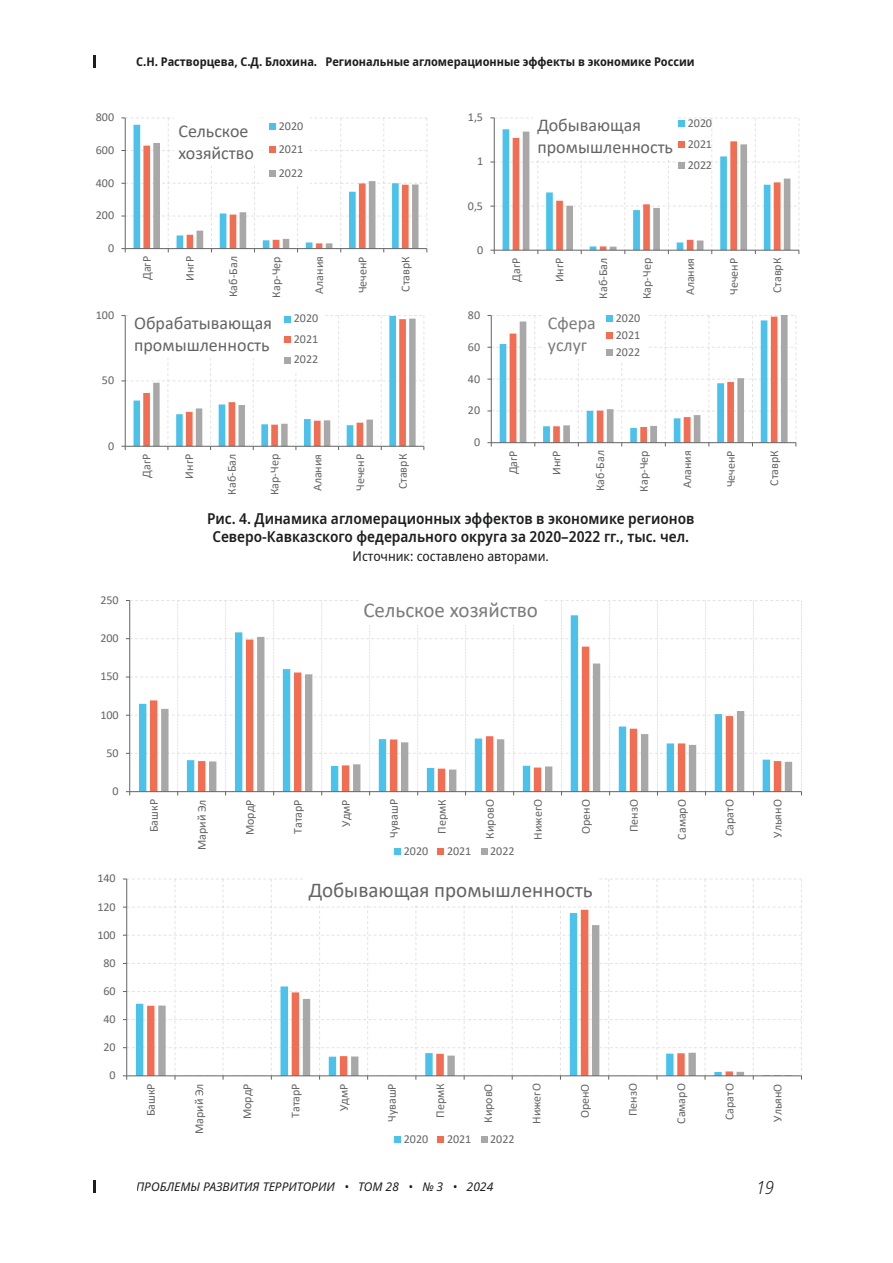
<style>
.page{position:relative;width:893px;height:1263px;background:#fff}
.page>*{position:absolute;margin:0;border:0;box-sizing:border-box;transform-origin:0 0}
.t1{font:21px "Calibri";color:#636464}
.t2{font:21px "Calibri";color:#7b7b7c}
.t3{font:18px/22px "Calibri";color:#636464}
.t4{font:18px/21.9px "Calibri";color:#7b7b7c}
.t5{font:italic 300 semi-condensed 18px "Noto Sans";color:#1d1e1f}
.t6{font:600 semi-condensed 15px/18px "Noto Sans";color:#1d1e1f;text-align:center}
.t7{font:semi-condensed 13.5px "Noto Sans";color:#1d1e1f}
.t8{font:12.15px "Calibri";color:#636464}
.t9{font:12px/20.5px "Calibri";color:#636464;text-align:justify}
.t10{font:700 semi-condensed 12px "Noto Sans";color:#1d1e1f}
.t11{font:italic 12px "Noto Sans";color:#1d1e1f}
</style>
<div class="page">
<svg style="left:94px;top:1180px;width:2px;height:13px"></svg>
<svg style="left:94px;top:55px;width:2px;height:13px"></svg>
<svg style="left:121px;top:118px;width:306px;height:134px"></svg>
<div style="left:174px;top:117px;width:85px;height:49px;background:#fff"></div>
<div style="left:263px;top:114px;width:46px;height:71px;background:#fff"></div>
<div style="left:269px;top:123px;width:7px;height:6px;background:#4bc2ec"></div>
<div style="left:269px;top:146px;width:7px;height:7px;background:#f26d52"></div>
<div style="left:269px;top:170px;width:7px;height:6px;background:#a8a8a9"></div>
<svg style="left:490px;top:118px;width:309px;height:136px"></svg>
<div style="left:533px;top:111px;width:144px;height:49px;background:#fff"></div>
<div style="left:678px;top:121px;width:7px;height:6px;background:#4bc2ec"></div>
<div style="left:678px;top:142px;width:7px;height:6px;background:#f26d52"></div>
<div style="left:678px;top:163px;width:7px;height:6px;background:#a8a8a9"></div>
<svg style="left:121px;top:315px;width:303px;height:135px"></svg>
<div style="left:130px;top:310px;width:146px;height:48px;background:#fff"></div>
<div style="left:278px;top:309px;width:46px;height:61px;background:#fff"></div>
<div style="left:284px;top:316px;width:7px;height:6px;background:#4bc2ec"></div>
<div style="left:284px;top:336px;width:7px;height:7px;background:#f26d52"></div>
<div style="left:284px;top:357px;width:7px;height:6px;background:#a8a8a9"></div>
<svg style="left:487px;top:315px;width:309px;height:131px"></svg>
<div style="left:543px;top:310px;width:57px;height:48px;background:#fff"></div>
<div style="left:599px;top:310px;width:48px;height:51px;background:#fff"></div>
<div style="left:606px;top:315px;width:7px;height:6px;background:#4bc2ec"></div>
<div style="left:606px;top:332px;width:7px;height:6px;background:#f26d52"></div>
<div style="left:606px;top:349px;width:7px;height:6px;background:#a8a8a9"></div>
<svg style="left:126px;top:600px;width:676px;height:195px"></svg>
<div style="left:359px;top:595px;width:184px;height:30px;background:#fff"></div>
<div style="left:394px;top:848px;width:7px;height:7px;background:#4bc2ec"></div>
<div style="left:438px;top:848px;width:6px;height:7px;background:#f26d52"></div>
<div style="left:481px;top:848px;width:6px;height:7px;background:#a8a8a9"></div>
<svg style="left:123px;top:879px;width:679px;height:201px"></svg>
<div style="left:304px;top:875px;width:293px;height:30px;background:#fff"></div>
<div style="left:394px;top:1136px;width:7px;height:7px;background:#4bc2ec"></div>
<div style="left:438px;top:1136px;width:6px;height:7px;background:#f26d52"></div>
<div style="left:481px;top:1136px;width:6px;height:7px;background:#a8a8a9"></div>
<p class="t10" style="left:136px;top:54px;width:560px">С.Н. Растворцева, С.Д. Блохина. Региональные агломерационные эффекты в экономике России</p>
<p class="t9" style="left:96px;top:108px;width:20px">800</p>
<p class="t9" style="left:96px;top:141px;width:20px">600</p>
<p class="t9" style="left:96px;top:173px;width:20px">400</p>
<p class="t8" style="left:96px;top:210px;width:20px">200</p>
<p class="t9" style="left:108px;top:239px;width:8px">0</p>
<p class="t9" style="left:96px;top:306px;width:20px">100</p>
<p class="t9" style="left:102px;top:371px;width:14px">50</p>
<p class="t9" style="left:108px;top:436px;width:8px">0</p>
<p class="t9" style="left:100px;top:591px;width:20px">250</p>
<p class="t9" style="left:100px;top:629px;width:20px">200</p>
<p class="t9" style="left:100px;top:667px;width:20px">150</p>
<p class="t8" style="left:100px;top:709px;width:20px">100</p>
<p class="t9" style="left:106px;top:744px;width:14px">50</p>
<p class="t9" style="left:113px;top:782px;width:8px">0</p>
<p class="t9" style="left:97px;top:869px;width:20px">140</p>
<p class="t9" style="left:97px;top:897px;width:20px">120</p>
<p class="t9" style="left:97px;top:925px;width:20px">100</p>
<p class="t9" style="left:103px;top:953px;width:14px">80</p>
<p class="t9" style="left:103px;top:982px;width:14px">60</p>
<p class="t9" style="left:103px;top:1010px;width:14px">40</p>
<p class="t9" style="left:103px;top:1038px;width:14px">20</p>
<p class="t9" style="left:110px;top:1066px;width:8px">0</p>
<h2 class="t3" style="left:179px;top:121px;width:77px">Сельское хозяйство</h2>
<p class="t9" style="left:279px;top:116px;width:26px">2020</p>
<p class="t8" style="left:279px;top:144px;width:26px">2021</p>
<p class="t9" style="left:279px;top:163px;width:26px">2022</p>
<p class="t9" style="left:468px;top:108px;width:17px">1,5</p>
<p class="t8" style="left:477px;top:156px;width:8px">1</p>
<h2 class="t3" style="left:537px;top:115px;width:137px">Добывающая промышленность</h2>
<p class="t8" style="left:688px;top:118px;width:26px">2020</p>
<p class="t9" style="left:688px;top:135px;width:26px;line-height:21px">2021<br>2022</p>
<p class="t9" style="left:468px;top:196px;width:17px">0,5</p>
<p class="t8" style="left:477px;top:245px;width:8px">0</p>
<p class="t9" style="left:138px;top:280px;width:25px;rotate:-90deg">ДагР</p>
<p class="t9" style="left:181px;top:281px;width:26px;rotate:-90deg">ИнгР</p>
<p class="t9" style="left:224px;top:297px;width:42px;rotate:-90deg">Каб-Бал</p>
<p class="t9" style="left:267px;top:298px;width:43px;rotate:-90deg">Кар-Чер</p>
<p class="t9" style="left:310px;top:294px;width:39px;rotate:-90deg">Алания</p>
<p class="t8" style="left:357px;top:293px;width:38px;rotate:-90deg">ЧеченР</p>
<p class="t9" style="left:396px;top:292px;width:37px;rotate:-90deg">СтаврК</p>
<p class="t9" style="left:507px;top:282px;width:25px;rotate:-90deg">ДагР</p>
<p class="t9" style="left:550px;top:282px;width:26px;rotate:-90deg">ИнгР</p>
<p class="t8" style="left:598px;top:299px;width:42px;rotate:-90deg">Каб-Бал</p>
<p class="t9" style="left:637px;top:299px;width:43px;rotate:-90deg">Кар-Чер</p>
<p class="t9" style="left:681px;top:295px;width:39px;rotate:-90deg">Алания</p>
<p class="t9" style="left:724px;top:295px;width:38px;rotate:-90deg">ЧеченР</p>
<p class="t9" style="left:768px;top:293px;width:37px;rotate:-90deg">СтаврК</p>
<h2 class="t3" style="left:134px;top:313px;width:139px">Обрабатывающая промышленность</h2>
<p class="t9" style="left:294px;top:309px;width:26px">2020<br>2021<br>2022</p>
<p class="t9" style="left:468px;top:306px;width:14px">80</p>
<p class="t9" style="left:468px;top:337px;width:14px">60</p>
<h2 class="t4" style="left:548px;top:314px;width:49px">Сфера услуг</h2>
<p class="t9" style="left:616px;top:310px;width:26px;line-height:17px">2020<br>2021<br>2022</p>
<p class="t9" style="left:468px;top:369px;width:14px">40</p>
<p class="t9" style="left:468px;top:401px;width:14px">20</p>
<p class="t9" style="left:474px;top:433px;width:8px">0</p>
<p class="t9" style="left:137px;top:478px;width:25px;rotate:-90deg">ДагР</p>
<p class="t8" style="left:184px;top:479px;width:26px;rotate:-90deg">ИнгР</p>
<p class="t9" style="left:223px;top:495px;width:42px;rotate:-90deg">Каб-Бал</p>
<p class="t9" style="left:265px;top:495px;width:43px;rotate:-90deg">Кар-Чер</p>
<p class="t9" style="left:308px;top:491px;width:39px;rotate:-90deg">Алания</p>
<p class="t9" style="left:351px;top:491px;width:38px;rotate:-90deg">ЧеченР</p>
<p class="t9" style="left:393px;top:489px;width:37px;rotate:-90deg">СтаврК</p>
<p class="t9" style="left:504px;top:474px;width:25px;rotate:-90deg">ДагР</p>
<p class="t9" style="left:547px;top:475px;width:26px;rotate:-90deg">ИнгР</p>
<p class="t9" style="left:591px;top:491px;width:42px;rotate:-90deg">Каб-Бал</p>
<p class="t9" style="left:634px;top:492px;width:43px;rotate:-90deg">Кар-Чер</p>
<p class="t9" style="left:678px;top:488px;width:39px;rotate:-90deg">Алания</p>
<p class="t9" style="left:721px;top:487px;width:38px;rotate:-90deg">ЧеченР</p>
<p class="t9" style="left:765px;top:486px;width:37px;rotate:-90deg">СтаврК</p>
<p class="t6" style="left:207px;top:509px;width:489px">Рис. 4. Динамика агломерационных эффектов в экономике регионов<br>Северо-Кавказского федерального округа за 2020–2022 гг., тыс. чел.</p>
<p class="t7" style="left:353px;top:547px;width:198px">Источник: составлено авторами.</p>
<h1 class="t2" style="left:363px;top:601px;width:176px">Сельское хозяйство</h1>
<p class="t9" style="left:144px;top:832px;width:34px;rotate:-90deg">БашкР</p>
<p class="t9" style="left:192px;top:850px;width:52px;rotate:-90deg">Марий Эл</p>
<p class="t9" style="left:240px;top:835px;width:37px;rotate:-90deg">МордР</p>
<p class="t8" style="left:293px;top:834px;width:36px;rotate:-90deg">ТатарР</p>
<p class="t9" style="left:336px;top:827px;width:29px;rotate:-90deg">УдмР</p>
<p class="t9" style="left:384px;top:838px;width:40px;rotate:-90deg">ЧувашР</p>
<p class="t9" style="left:432px;top:834px;width:36px;rotate:-90deg">ПермК</p>
<p class="t9" style="left:480px;top:839px;width:41px;rotate:-90deg">КировО</p>
<p class="t9" style="left:528px;top:840px;width:42px;rotate:-90deg">НижегО</p>
<p class="t9" style="left:576px;top:834px;width:36px;rotate:-90deg">ОренО</p>
<p class="t9" style="left:624px;top:832px;width:35px;rotate:-90deg">ПензО</p>
<p class="t9" style="left:672px;top:840px;width:42px;rotate:-90deg">СамарО</p>
<p class="t8" style="left:724px;top:836px;width:39px;rotate:-90deg">СаратО</p>
<p class="t9" style="left:768px;top:838px;width:40px;rotate:-90deg">УльянО</p>
<p class="t9" style="left:404px;top:842px;width:26px">2020</p>
<p class="t9" style="left:447px;top:842px;width:26px">2021</p>
<p class="t9" style="left:490px;top:842px;width:26px">2022</p>
<h1 class="t1" style="left:309px;top:881px;width:285px">Добывающая промышленность</h1>
<p class="t8" style="left:146px;top:1116px;width:34px;rotate:-90deg">БашкР</p>
<p class="t9" style="left:190px;top:1134px;width:52px;rotate:-90deg">Марий Эл</p>
<p class="t9" style="left:238px;top:1119px;width:37px;rotate:-90deg">МордР</p>
<p class="t9" style="left:286px;top:1118px;width:36px;rotate:-90deg">ТатарР</p>
<p class="t9" style="left:334px;top:1111px;width:29px;rotate:-90deg">УдмР</p>
<p class="t9" style="left:383px;top:1122px;width:40px;rotate:-90deg">ЧувашР</p>
<p class="t9" style="left:431px;top:1118px;width:36px;rotate:-90deg">ПермК</p>
<p class="t9" style="left:479px;top:1123px;width:41px;rotate:-90deg">КировО</p>
<p class="t9" style="left:527px;top:1124px;width:42px;rotate:-90deg">НижегО</p>
<p class="t9" style="left:575px;top:1118px;width:36px;rotate:-90deg">ОренО</p>
<p class="t9" style="left:624px;top:1116px;width:35px;rotate:-90deg">ПензО</p>
<p class="t9" style="left:672px;top:1124px;width:42px;rotate:-90deg">СамарО</p>
<p class="t9" style="left:720px;top:1120px;width:38px;rotate:-90deg">СаратО</p>
<p class="t9" style="left:768px;top:1122px;width:40px;rotate:-90deg">УльянО</p>
<p class="t9" style="left:404px;top:1130px;width:26px">2020</p>
<p class="t9" style="left:447px;top:1130px;width:26px">2021</p>
<p class="t9" style="left:490px;top:1130px;width:26px">2022</p>
<p class="t11" style="left:136px;top:1178px;width:359px">ПРОБЛЕМЫ РАЗВИТИЯ ТЕРРИТОРИИ • ТОМ 28 • № 3 • 2024</p>
<h2 class="t5" style="left:756px;top:1175px;width:19px">19</h2>
</div>
